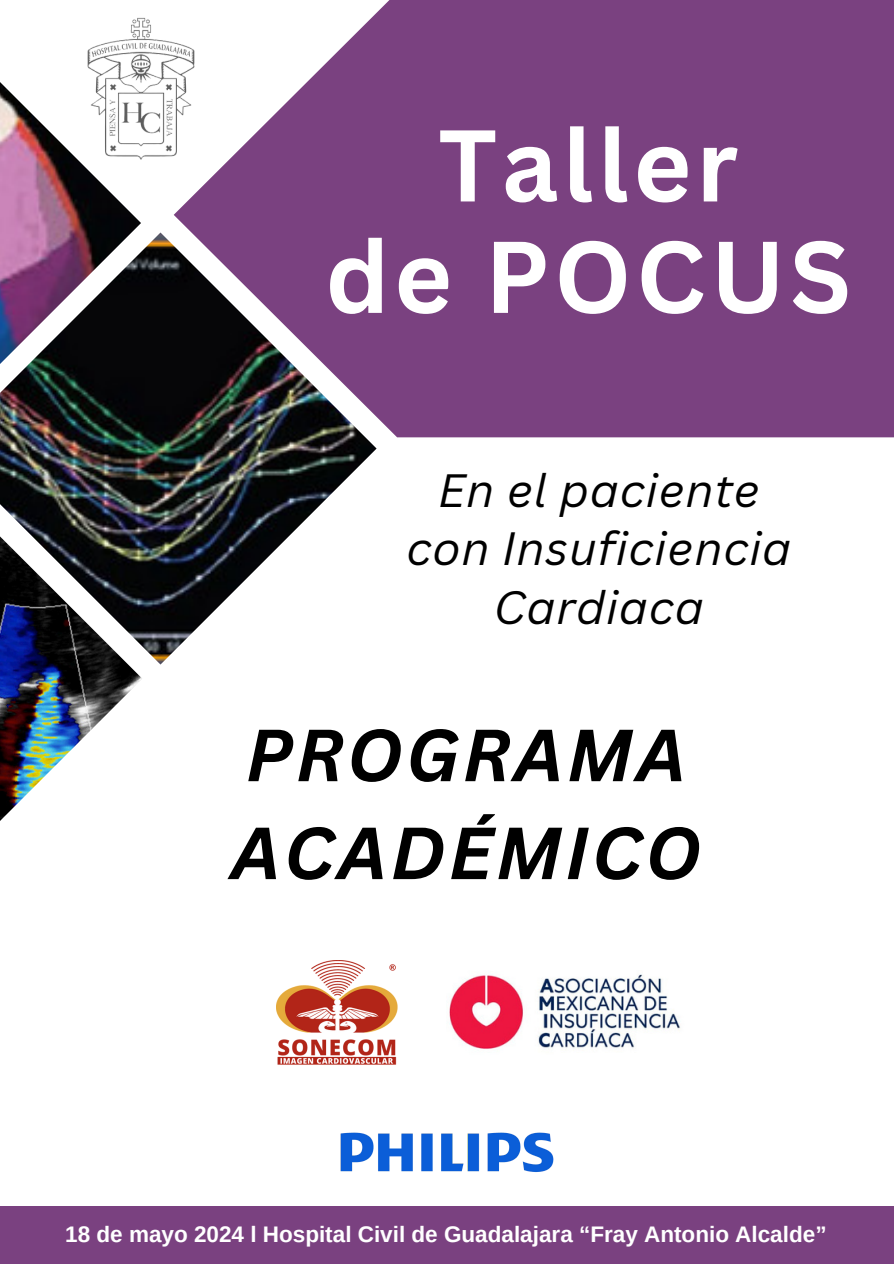
<style>
.page{position:relative;width:894px;height:1264px;background:#fff}
.page>*{position:absolute;margin:0;border:0;box-sizing:border-box;transform-origin:0 0}
.t1{font:700 99.45px/111.3px "Canva Sans";letter-spacing:.045em;color:#fff;text-align:center}
.t2{font:italic 700 72px/97.8px "Canva Sans";letter-spacing:.045em;color:#000}
.t3{font:italic 45.45px/58.5px "Canva Sans";letter-spacing:.015em;color:#000;text-align:center}
.t4{font:700 22.5px "Arimo";color:#fff}
</style>
<div class="page">
<div style="left:174px;top:0;width:719px;height:437px;background:#7a4180"></div>
<img style="left:276px;top:960px;width:122px;height:105px">
<div style="left:0;top:1205px;width:893px;height:58px;background:#7a4180"></div>
<img style="left:0;top:664px;width:142px;height:157px">
<img style="left:0;top:82px;width:141px;height:150px">
<img style="left:0;top:232px;width:376px;height:432px">
<img style="left:449px;top:974px;width:231px;height:75px">
<img style="left:60px;top:9px;width:161px;height:161px">
<img style="left:340px;top:1132px;width:213px;height:40px">
<p class="t1" style="left:325px;top:107px;width:527px">Taller<br>de POCUS</p>
<p class="t3" style="left:406px;top:460px;width:386px">En el paciente con Insuficiencia<br>Cardiaca</p>
<p class="t2" style="left:231px;top:704px;width:472px">PROGRAMA<br>ACADÉMICO</p>
<p class="t4" style="left:65px;top:1221px;width:762px">18 de mayo 2024 l Hospital Civil de Guadalajara “Fray Antonio Alcalde”</p>
</div>
